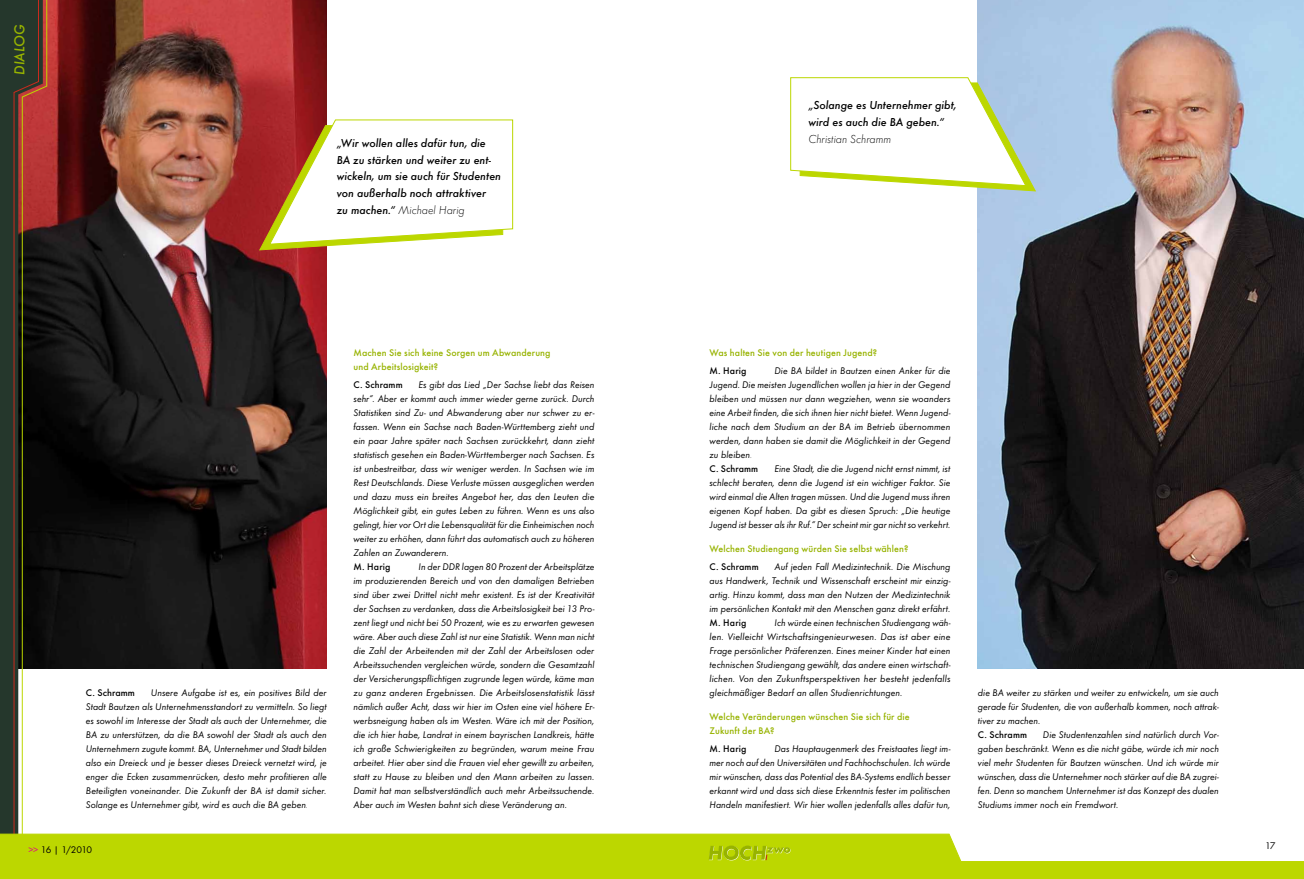
<style>
.page{position:relative;width:1304px;height:879px;background:#fff}
.page>*{position:absolute;margin:0;border:0;box-sizing:border-box;transform-origin:0 0}
.t1{font:italic 500 15px "Function";color:#97b300}
.t2{font:italic 500 12px/16.8px "Function";letter-spacing:-.005em;color:#000}
.t3{font:italic 300 12px "Function";letter-spacing:-.005em;color:#000}
.t4{font:italic 10px/14px "Function";color:#000;text-align:justify}
.t5{font:500 10px/14px "Function";letter-spacing:.01em;color:#97b300}
.t6{font:500 10px "Function";letter-spacing:.01em;color:#000}
.t7{font:10px "Function";letter-spacing:-.065em;color:#000}
.s1{font-weight:300}
.s2{font-weight:500;font-style:normal}
.s3{color:#e10686}
</style>
<div class="page">
<img style="left:48px;top:0;width:278px;height:668px">
<img style="left:977px;top:0;width:327px;height:668px">
<svg style="left:790px;top:76px;width:247px;height:116px"></svg>
<svg style="left:0;top:0;width:48px;height:833px;background:#47423a"></svg>
<svg style="left:258px;top:119px;width:256px;height:132px"></svg>
<svg style="left:0;top:833px;width:1304px;height:46px"></svg>
<svg style="left:709px;top:845px;width:82px;height:15px"></svg>
<h1 class="t1" style="left:11px;top:75px;width:52px;rotate:-90deg">DIALOG</h1>
<p class="t2" style="left:337px;top:134px;width:166px">„Wir wollen alles dafür tun, die<br>BA zu stärken und weiter zu ent&shy;wickeln, um sie auch für Studenten von außerhalb noch attraktiver<br>zu machen.“ <span class="s1">Michael Harig</span></p>
<p class="t2" style="left:808px;top:97px;width:150px">„Solange es Unternehmer gibt, wird es auch die BA geben.“</p>
<p class="t3" style="left:808px;top:133px;width:84px">Christian Schramm</p>
<p class="t4" style="left:86px;top:685px;width:242px;text-indent:65px">Unsere Aufgabe ist es, ein positives Bild der Stadt Bautzen als Unternehmensstandort zu vermitteln. So liegt es sowohl im Interesse der Stadt als auch der Unternehmer, die BA zu unterstützen, da die BA sowohl der Stadt als auch den Unternehmern zugute kommt. BA, Unternehmer und Stadt bilden also ein Dreieck und je besser dieses Dreieck vernetzt wird, je enger die Ecken zusammenrücken, desto mehr profitieren alle Beteiligten voneinander. Die Zukunft der BA ist damit sicher.<br>Solange es Unternehmer gibt, wird es auch die BA geben<span class="s1">.</span></p>
<p class="t6" style="left:86px;top:686px;width:51px">C. Schramm</p>
<p class="t5" style="left:354px;top:345px;width:198px">Machen Sie sich keine Sorgen um Abwanderung und Arbeitslosigkeit?</p>
<p class="t6" style="left:354px;top:379px;width:51px">C. Schramm</p>
<p class="t4" style="left:354px;top:377px;width:243px;text-indent:65px">Es gibt das Lied „Der Sachse liebt das Reisen sehr“. Aber er kommt auch immer wieder gerne zurück. Durch Statistiken sind Zu- und Abwanderung aber nur schwer zu er&shy;fassen. Wenn ein Sachse nach Baden-Württemberg zieht und ein paar Jahre später nach Sachsen zurückkehrt, dann zieht statistisch gesehen ein Baden-Württemberger nach Sachsen. Es ist unbestreitbar, dass wir weniger werden. In Sachsen wie im Rest Deutschlands. Diese Verluste müssen ausgeglichen werden und dazu muss ein breites Angebot her, das den Leuten die Möglichkeit gibt, ein gutes Leben zu führen. Wenn es uns also gelingt, hier vor Ort die Lebensqualität für die Einheimischen noch weiter zu erhöhen, dann führt das automatisch auch zu höheren Zahlen an Zuwanderern.</p>
<p class="t6" style="left:354px;top:561px;width:38px">M. Harig</p>
<p class="t4" style="left:354px;top:559px;width:243px;text-indent:65px">In der DDR lagen 80 Prozent der Arbeitsplätze im produzierenden Bereich und von den damaligen Betrieben sind über zwei Drittel nicht mehr existent. Es ist der Kreativität der Sachsen zu verdanken, dass die Arbeitslosigkeit bei 13 Pro&shy;zent liegt und nicht bei 50 Prozent, wie es zu erwarten gewesen wäre. Aber auch diese Zahl ist nur eine Statistik. Wenn man nicht die Zahl der Arbeitenden mit der Zahl der Arbeitslosen oder Arbeitssuchenden vergleichen würde, sondern die Gesamtzahl der Versicherungspflichtigen zugrunde legen würde, käme man zu ganz anderen Ergebnissen. Die Arbeitslosenstatistik lässt nämlich außer Acht, dass wir hier im Osten eine viel höhere Er&shy;werbsneigung haben als im Westen. Wäre ich mit der Position, die ich hier habe, Landrat in einem bayrischen Landkreis, hätte ich große Schwierigkeiten zu begründen, warum meine Frau arbeitet. Hier aber sind die Frauen viel eher gewillt zu arbeiten, statt zu Hause zu bleiben und den Mann arbeiten zu lassen.<br>Damit hat man selbstverständlich auch mehr Arbeitssuchende.<br>Aber auch im Westen bahnt sich diese Veränderung an.</p>
<p class="t5" style="left:710px;top:345px;width:169px">Was halten Sie von der heutigen Jugend?</p>
<p class="t6" style="left:710px;top:365px;width:38px">M. Harig</p>
<p class="t4" style="left:710px;top:363px;width:243px;text-align:left;text-indent:65px">Die BA bildet in Bautzen einen Anker für die Jugend. Die meisten Jugendlichen wollen ja hier in der Gegend bleiben und müssen nur dann wegziehen, wenn sie woanders eine Arbeit finden, die sich ihnen hier nicht bietet. Wenn Jugend&shy;liche nach dem Studium an der BA im Betrieb übernommen werden, dann haben sie damit die Möglichkeit in der Gegend zu bleiben<span class="s1">.<br></span><span class="s2">C. Schramm</span></p>
<p class="t4" style="left:710px;top:461px;width:243px;text-indent:65px">Eine Stadt, die die Jugend nicht ernst nimmt, ist schlecht beraten, denn die Jugend ist ein wichtiger Faktor. Sie wird einmal die Alten tragen müssen. Und die Jugend muss ihren eigenen Kopf haben. Da gibt es diesen Spruch: „Die heutige Jugend ist besser als ihr Ruf.“ Der scheint mir gar nicht so verkehrt.</p>
<p class="t5" style="left:710px;top:541px;width:200px">Welchen Studiengang würden Sie selbst wählen?</p>
<p class="t6" style="left:710px;top:561px;width:51px">C. Schramm</p>
<p class="t4" style="left:710px;top:559px;width:242px;text-indent:65px">Auf jeden Fall Medizintechnik. Die Mischung aus Handwerk, Technik und Wissenschaft erscheint mir einzig&shy;artig. Hinzu kommt, dass man den Nutzen der Medizintechnik im persönlichen Kontakt mit den Menschen ganz direkt erfährt.</p>
<p class="t6" style="left:710px;top:617px;width:38px">M. Harig</p>
<p class="t4" style="left:710px;top:615px;width:243px;text-indent:65px">Ich würde einen technischen Studiengang wäh&shy;len. Vielleicht Wirtschaftsingenieurwesen. Das ist aber eine Frage persönlicher Präferenzen. Eines meiner Kinder hat einen technischen Studiengang gewählt, das andere einen wirtschaft&shy;lichen. Von den Zukunftsperspektiven her besteht jedenfalls gleichmäßiger Bedarf an allen Studienrichtungen.</p>
<p class="t5" style="left:710px;top:709px;width:202px">Welche Veränderungen wünschen Sie sich für die<br>Zukunft der BA?</p>
<p class="t6" style="left:710px;top:743px;width:38px">M. Harig</p>
<p class="t4" style="left:710px;top:741px;width:242px;text-indent:65px">Das Hauptaugenmerk des Freistaates liegt im&shy;mer noch auf den Universitäten und Fachhochschulen. Ich würde mir wünschen, dass das Potential des BA-Systems endlich besser erkannt wird und dass sich diese Erkenntnis fester im politischen Handeln manifestiert. Wir hier wollen jedenfalls alles dafür tun,</p>
<p class="t4" style="left:978px;top:685px;width:242px">die BA weiter zu stärken und weiter zu entwickeln, um sie auch gerade für Studenten, die von außerhalb kommen, noch attrak&shy;tiver zu machen.</p>
<p class="t6" style="left:978px;top:728px;width:51px">C. Schramm</p>
<p class="t4" style="left:978px;top:727px;width:243px;text-indent:65px">Die Studentenzahlen sind natürlich durch Vor&shy;gaben beschränkt. Wenn es die nicht gäbe, würde ich mir noch viel mehr Studenten für Bautzen wünschen. Und ich würde mir wünschen, dass die Unternehmer noch stärker auf die BA zugrei&shy;fen. Denn so manchem Unternehmer ist das Konzept des dualen Studiums immer noch ein Fremdwort.</p>
<p class="t7" style="left:28px;top:844px;width:65px"><span class="s3">&gt;&gt;</span> 16 | 1/2010</p>
<p class="t7" style="left:1265px;top:840px;width:12px">17</p>
</div>
